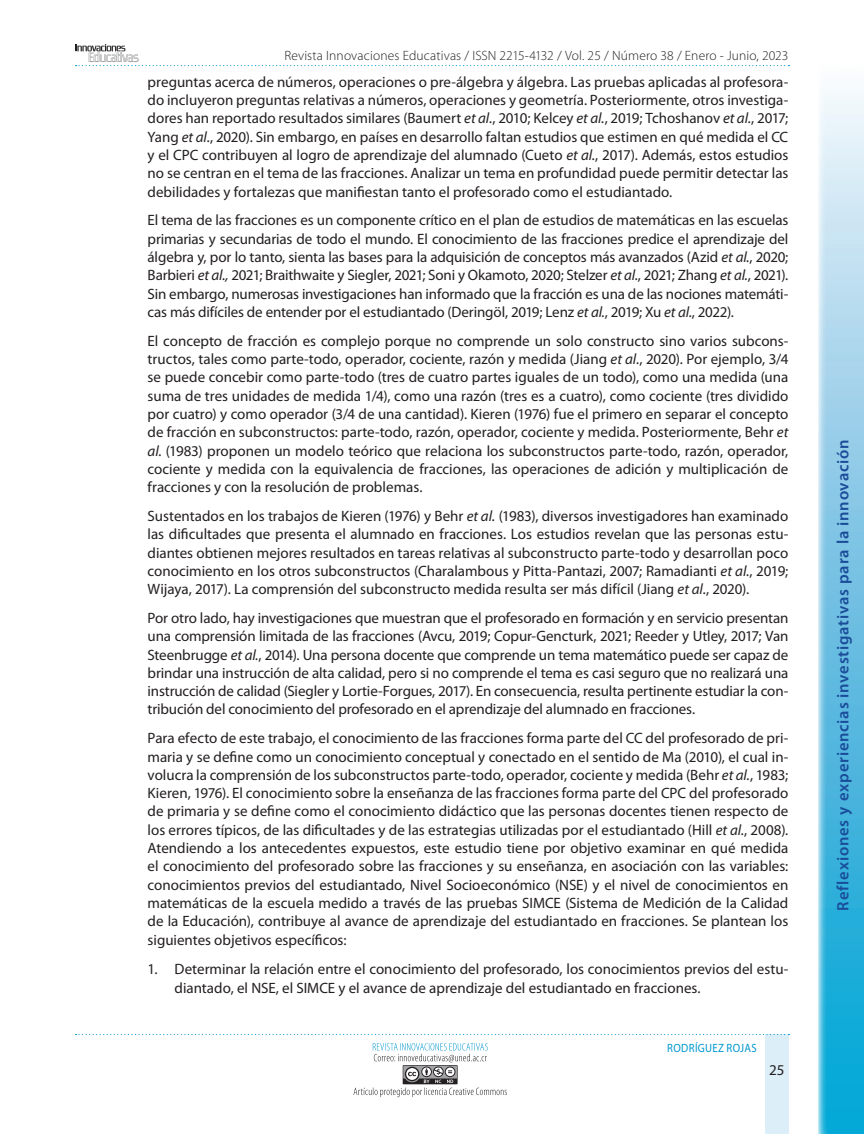
<style>
.page{position:relative;width:864px;height:1134px;background:#fff}
.page>*{position:absolute;margin:0;border:0;box-sizing:border-box;transform-origin:0 0}
.t1{font:600 16.5px "Myriad Pro";letter-spacing:.045em;color:#1a4c99}
.t2{font:15px/18.3px "Myriad Pro";color:#231f20;text-align:justify}
.t3{font:300 13.5px "Myriad Pro";letter-spacing:.01em;color:#231f20}
.t4{font:12px "Myriad Pro";letter-spacing:.03em;color:#0097ce;scale:.9 1}
.s1{font-style:italic}
</style>
<div class="page">
<svg style="left:76px;top:44px;width:713px;height:22px"></svg>
<div style="left:765px;top:1034px;width:23px;height:100px;background:#dceef7"></div>
<svg style="left:76px;top:1034px;width:713px;height:1px"></svg>
<svg style="left:354px;top:1043px;width:153px;height:54px"></svg>
<svg style="left:818px;top:91px;width:46px;height:1043px;background:#79c7e6"></svg>
<p class="t3" style="left:284px;top:48px;width:506px">Revista Innovaciones Educativas / ISSN 2215-4132 / Vol. 25 / Número 38 / Enero - Junio, 2023</p>
<p class="t2" style="left:148px;top:73px;width:642px">preguntas acerca de números, operaciones o pre-álgebra y álgebra. Las pruebas aplicadas al profesora&shy;do incluyeron preguntas relativas a números, operaciones y geometría. Posteriormente, otros investiga&shy;dores han reportado resultados similares (Baumert <span class="s1">et al.</span>, 2010; Kelcey <span class="s1">et al.</span>, 2019; Tchoshanov <span class="s1">et al.</span>, 2017; Yang <span class="s1">et al.</span>, 2020). Sin embargo, en países en desarrollo faltan estudios que estimen en qué medida el CC y el CPC contribuyen al logro de aprendizaje del alumnado (Cueto <span class="s1">et al.</span>, 2017). Además, estos estudios no se centran en el tema de las fracciones. Analizar un tema en profundidad puede permitir detectar las debilidades y fortalezas que manifiestan tanto el profesorado como el estudiantado.</p>
<p class="t2" style="left:148px;top:212px;width:642px">El tema de las fracciones es un componente crítico en el plan de estudios de matemáticas en las escuelas primarias y secundarias de todo el mundo. El conocimiento de las fracciones predice el aprendizaje del álgebra y, por lo tanto, sienta las bases para la adquisición de conceptos más avanzados (Azid <span class="s1">et al.</span>, 2020; Barbieri <span class="s1">et al.,</span> 2021; Braithwaite y Siegler, 2021; Soni y Okamoto, 2020; Stelzer <span class="s1">et al.</span>, 2021; Zhang <span class="s1">et al.</span>, 2021).<br>Sin embargo, numerosas investigaciones han informado que la fracción es una de las nociones matemáti&shy;cas más difíciles de entender por el estudiantado (Deringöl, 2019; Lenz <span class="s1">et al.</span>, 2019; Xu <span class="s1">et al.</span>, 2022).</p>
<p class="t2" style="left:148px;top:332px;width:642px">El concepto de fracción es complejo porque no comprende un solo constructo sino varios subcons&shy;tructos, tales como parte-todo, operador, cociente, razón y medida (Jiang <span class="s1">et al.</span>, 2020). Por ejemplo, 3/4 se puede concebir como parte-todo (tres de cuatro partes iguales de un todo), como una medida (una suma de tres unidades de medida 1/4), como una razón (tres es a cuatro), como cociente (tres dividido por cuatro) y como operador (3/4 de una cantidad). Kieren (1976) fue el primero en separar el concepto de fracción en subconstructos: parte-todo, razón, operador, cociente y medida. Posteriormente, Behr <span class="s1">et al.</span> (1983) proponen un modelo teórico que relaciona los subconstructos parte-todo, razón, operador, cociente y medida con la equivalencia de fracciones, las operaciones de adición y multiplicación de fracciones y con la resolución de problemas.</p>
<p class="t2" style="left:148px;top:507px;width:642px">Sustentados en los trabajos de Kieren (1976) y Behr <span class="s1">et al.</span> (1983), diversos investigadores han examinado las dificultades que presenta el alumnado en fracciones. Los estudios revelan que las personas estu&shy;diantes obtienen mejores resultados en tareas relativas al subconstructo parte-todo y desarrollan poco conocimiento en los otros subconstructos (Charalambous y Pitta-Pantazi, 2007; Ramadianti <span class="s1">et al.</span>, 2019; Wijaya, 2017). La comprensión del subconstructo medida resulta ser más difícil (Jiang <span class="s1">et al.</span>, 2020).</p>
<p class="t2" style="left:148px;top:609px;width:642px">Por otro lado, hay investigaciones que muestran que el profesorado en formación y en servicio presentan una comprensión limitada de las fracciones (Avcu, 2019; Copur-Gencturk, 2021; Reeder y Utley, 2017; Van Steenbrugge <span class="s1">et al.</span>, 2014). Una persona docente que comprende un tema matemático puede ser capaz de brindar una instrucción de alta calidad, pero si no comprende el tema es casi seguro que no realizará una instrucción de calidad (Siegler y Lortie-Forgues, 2017). En consecuencia, resulta pertinente estudiar la con&shy;tribución del conocimiento del profesorado en el aprendizaje del alumnado en fracciones.</p>
<p class="t2" style="left:148px;top:729px;width:642px">Para efecto de este trabajo, el conocimiento de las fracciones forma parte del CC del profesorado de pri&shy;maria y se define como un conocimiento conceptual y conectado en el sentido de Ma (2010), el cual in&shy;volucra la comprensión de los subconstructos parte-todo, operador, cociente y medida (Behr <span class="s1">et al.</span>, 1983; Kieren, 1976). El conocimiento sobre la enseñanza de las fracciones forma parte del CPC del profesorado de primaria y se define como el conocimiento didáctico que las personas docentes tienen respecto de los errores típicos, de las dificultades y de las estrategias utilizadas por el estudiantado (Hill <span class="s1">et al.</span>, 2008).<br>Atendiendo a los antecedentes expuestos, este estudio tiene por objetivo examinar en qué medida el conocimiento del profesorado sobre las fracciones y su enseñanza, en asociación con las variables: conocimientos previos del estudiantado, Nivel Socioeconómico (NSE) y el nivel de conocimientos en matemáticas de la escuela medido a través de las pruebas SIMCE (Sistema de Medición de la Calidad de la Educación), contribuye al avance de aprendizaje del estudiantado en fracciones. Se plantean los siguientes objetivos específicos:</p>
<p class="t2" style="left:175px;top:960px;width:615px;line-height:18.8px;text-indent:-27px">1. Determinar la relación entre el conocimiento del profesorado, los conocimientos previos del estu&shy;diantado, el NSE, el SIMCE y el avance de aprendizaje del estudiantado en fracciones.</p>
<p class="t4" style="left:667px;top:1041px;width:101px">RODRÍGUEZ ROJAS</p>
<p class="t2" style="left:769px;top:1061px;width:17px">25</p>
<p class="t1" style="left:834px;top:911px;width:473px;rotate:-90deg">Reflexiones y experiencias investigativas para la innovación</p>
</div>
